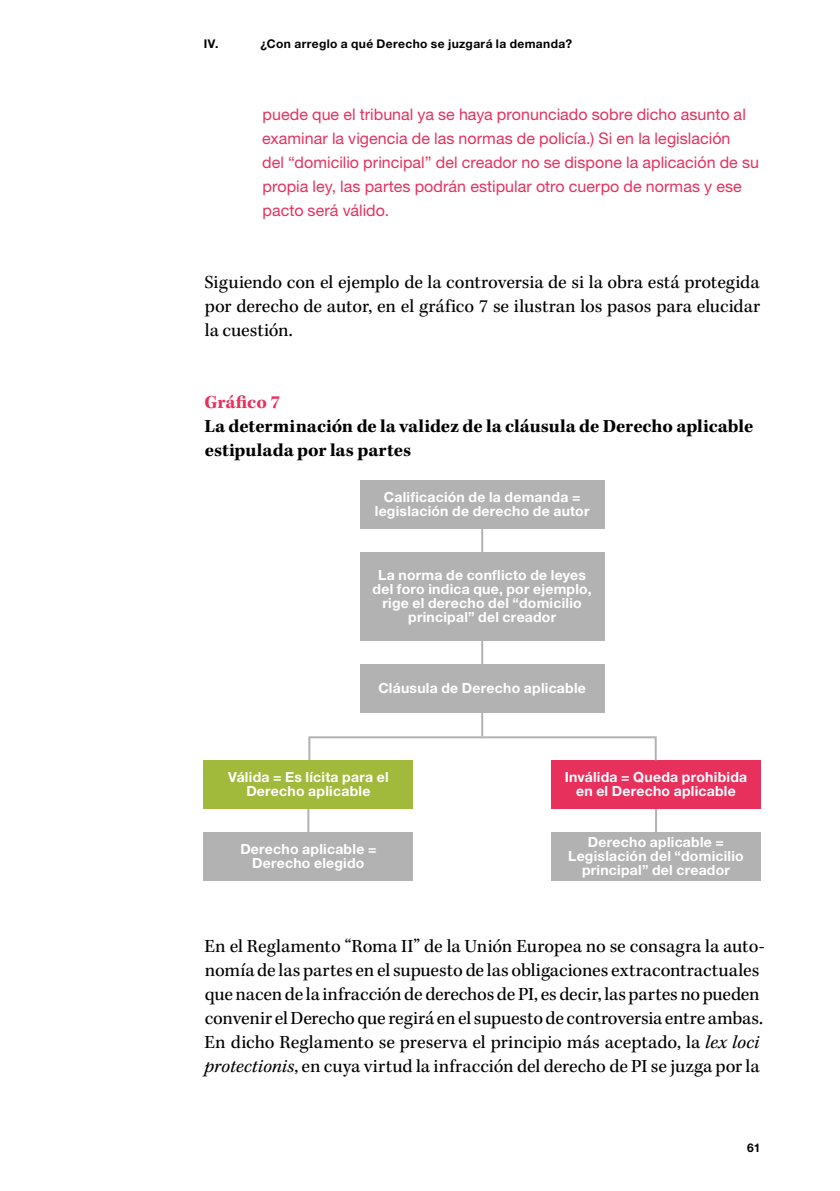
<style>
.page{position:relative;width:840px;height:1191px;background:#fff}
.page>*{position:absolute;margin:0;border:0;box-sizing:border-box;transform-origin:0 0}
.t1{font:19px/24px "Kepler Std";letter-spacing:-.005em;color:#000;text-align:justify}
.t2{font:700 19px/24px "Kepler Std";color:#000}
.t3{font:700 19px "Kepler Std";color:#e7305c}
.t4{font:16px/24px "Helvetica Neue LT Std";letter-spacing:.005em;color:#e7305c}
.t5{font:700 14px/14px "Helvetica Neue LT Std";letter-spacing:.015em;color:#fff;text-align:center}
.t6{font:700 12px "Helvetica Neue LT Std";letter-spacing:.03em;color:#000}
.s1{font-style:italic}
</style>
<div class="page">
<hr style="left:481px;top:528px;width:2px;height:24px;background:#b3b2b2">
<hr style="left:481px;top:640px;width:2px;height:24px;background:#b3b2b2">
<hr style="left:481px;top:712px;width:2px;height:24px;background:#b3b2b2">
<hr style="left:654px;top:808px;width:2px;height:24px;background:#b3b2b2">
<hr style="left:307px;top:808px;width:2px;height:24px;background:#b3b2b2">
<div style="left:360px;top:480px;width:244px;height:48px;background:#b3b2b2"></div>
<div style="left:360px;top:552px;width:244px;height:88px;background:#b3b2b2"></div>
<div style="left:360px;top:664px;width:244px;height:48px;background:#b3b2b2"></div>
<div style="left:204px;top:760px;width:208px;height:48px;background:#a2ba3b"></div>
<div style="left:204px;top:832px;width:208px;height:48px;background:#b3b2b2"></div>
<div style="left:551px;top:760px;width:209px;height:48px;background:#e7305c"></div>
<div style="left:551px;top:832px;width:209px;height:48px;background:#b3b2b2"></div>
<div style="left:308px;top:736px;width:348px;height:25px;border:2px solid #b3b2b2"></div>
<p class="t6" style="left:204px;top:36px;width:16px">IV.</p>
<p class="t6" style="left:260px;top:36px;width:313px">¿Con arreglo a qué Derecho se juzgará la demanda?</p>
<p class="t4" style="left:262px;top:102px;width:498px">puede que el tribunal ya se haya pronunciado sobre dicho asunto al examinar la vigencia de las normas de policía.) Si en la legislación<br>del “domicilio principal” del creador no se dispone la aplicación de su propia ley, las partes podrán estipular otro cuerpo de normas y ese pacto será válido.</p>
<p class="t1" style="left:204px;top:271px;width:557px">Siguiendo con el ejemplo de la controversia de si la obra está protegida por derecho de autor, en el gráfico 7 se ilustran los pasos para elucidar la cuestión.</p>
<p class="t3" style="left:204px;top:391px;width:77px">Gráfico 7</p>
<p class="t2" style="left:204px;top:415px;width:550px">La determinación de la validez de la cláusula de Derecho aplicable estipulada por las partes</p>
<p class="t5" style="left:374px;top:490px;width:216px">Calificación de la demanda = legislación de derecho de autor</p>
<p class="t5" style="left:372px;top:568px;width:220px">La norma de conflicto de leyes del foro indica que, por ejemplo, rige el derecho del “domicilio principal” del creador</p>
<p class="t5" style="left:378px;top:681px;width:209px">Cláusula de Derecho aplicable</p>
<p class="t5" style="left:228px;top:770px;width:162px">Válida = Es lícita para el<br>Derecho aplicable</p>
<p class="t5" style="left:240px;top:842px;width:137px">Derecho aplicable =<br>Derecho elegido</p>
<p class="t5" style="left:564px;top:770px;width:184px">Inválida = Queda prohibida en el Derecho aplicable</p>
<p class="t5" style="left:568px;top:835px;width:177px">Derecho aplicable =<br>Legislación del “domicilio principal” del creador</p>
<p class="t1" style="left:204px;top:935px;width:561px;text-align:left">En el Reglamento “Roma II” de la Unión Europea no se consagra la auto&shy;nomía de las partes en el supuesto de las obligaciones extracontractuales que nacen de la infracción de derechos de PI, es decir, las partes no pueden convenir el Derecho que regirá en el supuesto de controversia entre ambas.<br>En dicho Reglamento se preserva el principio más aceptado, la <span class="s1">lex loci protectionis</span>, en cuya virtud la infracción del derecho de PI se juzga por la</p>
<p class="t6" style="left:746px;top:1140px;width:15px">61</p>
</div>
